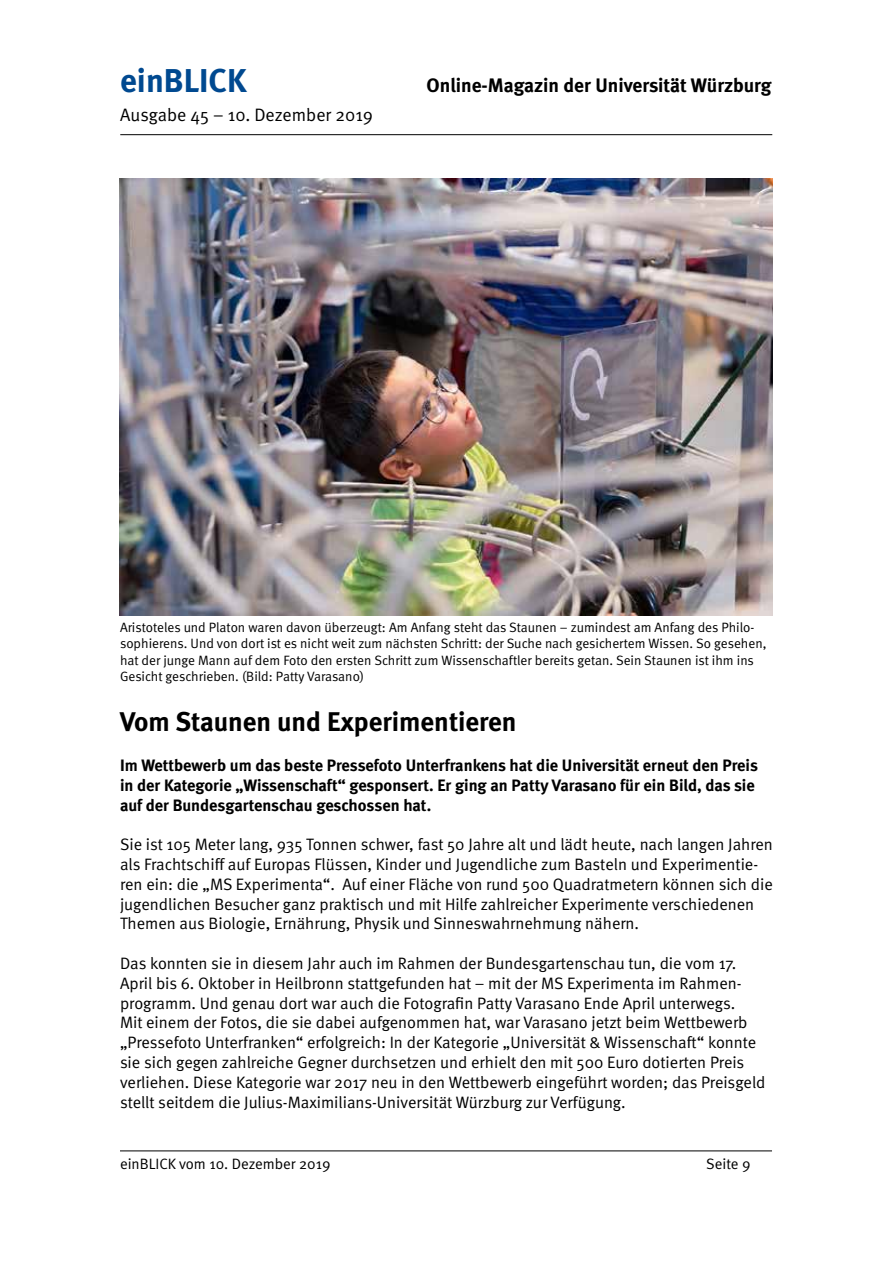
<style>
.page{position:relative;width:893px;height:1263px;background:#fff}
.page>*{position:absolute;margin:0;border:0;box-sizing:border-box;transform-origin:0 0}
.t1{font:700 33px "Meta";color:#004990}
.t2{font:700 27px "Meta";color:#000}
.t3{font:700 19.5px "Meta";color:#000}
.t4{font:18px "Meta Normal";color:#000}
.t5{font:16.5px/19.8px "Meta Normal";color:#000}
.t6{font:700 16.5px/19.8px "Meta";color:#000}
.t7{font:15px "Meta Normal";color:#000}
.t8{font:13.5px/16.2px "Meta Normal";color:#000}
</style>
<div class="page">
<hr style="left:120px;top:134px;width:652px;height:1px;background:#000">
<hr style="left:120px;top:1150px;width:652px;height:1px;background:#000">
<img style="left:120px;top:179px;width:652px;height:436px">
<h1 class="t1" style="left:120px;top:61px;width:128px">einBLICK</h1>
<p class="t3" style="left:427px;top:74px;width:346px">Online-Magazin der Universität Würzburg</p>
<p class="t4" style="left:120px;top:105px;width:254px">Ausgabe 45 – 10. Dezember 2019</p>
<p class="t8" style="left:120px;top:619px;width:648px">Aristoteles und Platon waren davon überzeugt: Am Anfang steht das Staunen – zumindest am Anfang des Philo&shy;sophierens. Und von dort ist es nicht weit zum nächsten Schritt: der Suche nach gesichertem Wissen. So gesehen, hat der junge Mann auf dem Foto den ersten Schritt zum Wissenschaftler bereits getan. Sein Staunen ist ihm ins Gesicht geschrieben. (Bild: Patty Varasano)</p>
<h2 class="t2" style="left:120px;top:706px;width:398px">Vom Staunen und Experimentieren</h2>
<p class="t6" style="left:120px;top:755px;width:639px">Im Wettbewerb um das beste Pressefoto Unterfrankens hat die Universität erneut den Preis in der Kategorie „Wissenschaft“ gesponsert. Er ging an Patty Varasano für ein Bild, das sie auf der Bundesgartenschau geschossen hat.</p>
<p class="t5" style="left:120px;top:834px;width:654px">Sie ist 105 Meter lang, 935 Tonnen schwer, fast 50 Jahre alt und lädt heute, nach langen Jahren als Frachtschiff auf Europas Flüssen, Kinder und Jugendliche zum Basteln und Experimentie&shy;ren ein: die „MS Experimenta“. Auf einer Fläche von rund 500 Quadratmetern können sich die jugendlichen Besucher ganz praktisch und mit Hilfe zahlreicher Experimente verschiedenen Themen aus Biologie, Ernährung, Physik und Sinneswahrnehmung nähern.</p>
<p class="t5" style="left:120px;top:953px;width:647px">Das konnten sie in diesem Jahr auch im Rahmen der Bundesgartenschau tun, die vom 17.<br>April bis 6. Oktober in Heilbronn stattgefunden hat – mit der MS Experimenta im Rahmen&shy;programm. Und genau dort war auch die Fotografin Patty Varasano Ende April unterwegs.<br>Mit einem der Fotos, die sie dabei aufgenommen hat, war Varasano jetzt beim Wettbewerb „Pressefoto Unterfranken“ erfolgreich: In der Kategorie „Universität &amp; Wissenschaft“ konnte sie sich gegen zahlreiche Gegner durchsetzen und erhielt den mit 500 Euro dotierten Preis verliehen. Diese Kategorie war 2017 neu in den Wettbewerb eingeführt worden; das Preisgeld stellt seitdem die Julius-Maximilians-Universität Würzburg zur Verfügung.</p>
<p class="t7" style="left:120px;top:1155px;width:212px">einBLICK vom 10. Dezember 2019</p>
<p class="t7" style="left:706px;top:1155px;width:46px">Seite 9</p>
</div>
